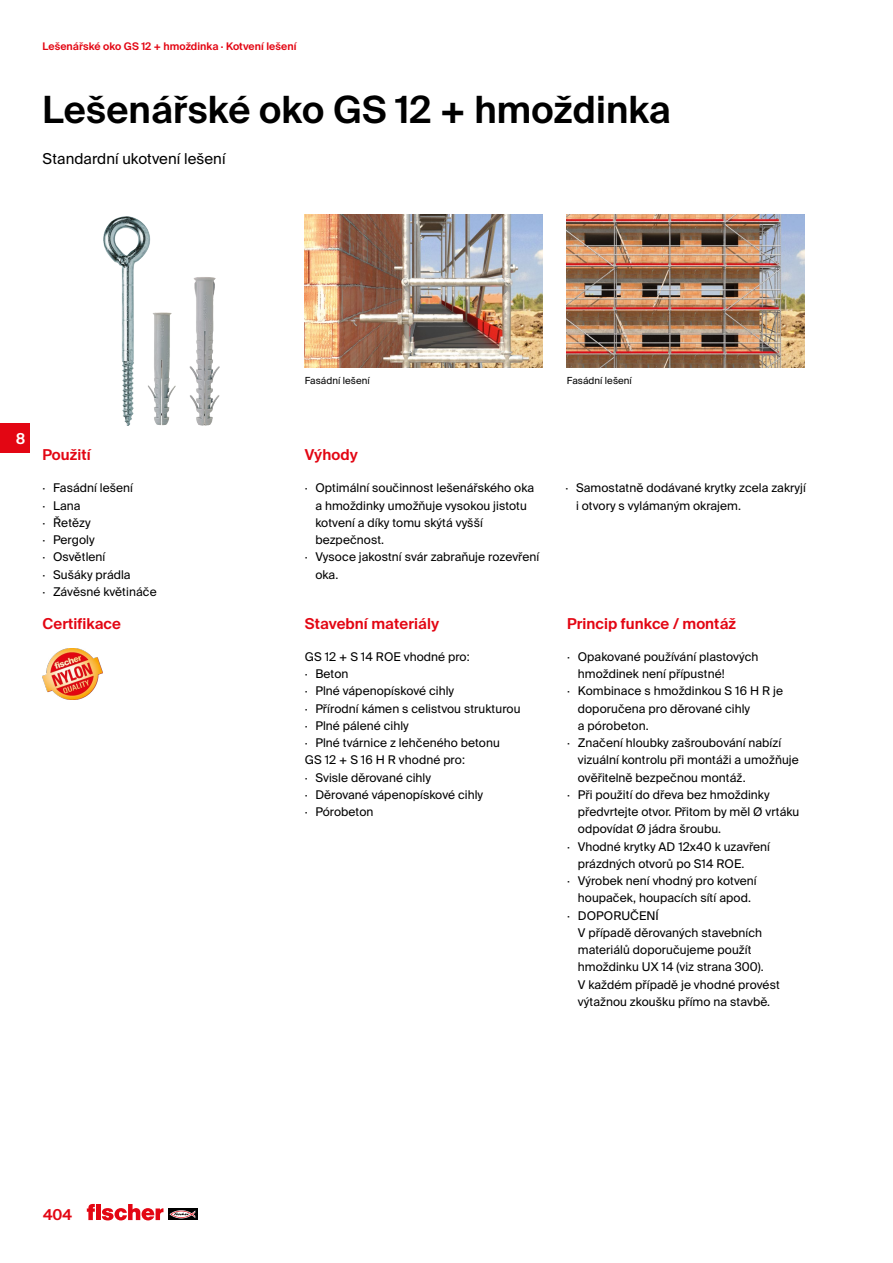
<style>
.page{position:relative;width:893px;height:1263px;background:#fff}
.page>*{position:absolute;margin:0;border:0;box-sizing:border-box;transform-origin:0 0}
.t1{font:600 37.5px "fischerstrong";letter-spacing:.005em;color:#000}
.t2{font:600 15px "fischerstrong";letter-spacing:.005em;color:#e30613}
.t3{font:15px "fischerstrong";letter-spacing:.005em;color:#000}
.t4{font:600 15px "fischerstrong";color:#fff}
.t5{font:12px/17.2px "fischerstrong";letter-spacing:.005em;color:#000}
.t6{font:600 10.5px "fischerstrong";letter-spacing:.005em;color:#e30613}
.t7{font:9.75px "fischerstrong";letter-spacing:.005em;color:#000}
</style>
<div class="page">
<svg style="left:168px;top:1208px;width:29px;height:12px"></svg>
<svg style="left:169px;top:1210px;width:26px;height:8px"></svg>
<svg style="left:87px;top:1204px;width:76px;height:16px"></svg>
<div style="left:0;top:423px;width:30px;height:30px;background:#e30613"></div>
<img style="left:305px;top:215px;width:237px;height:153px">
<img style="left:103px;top:216px;width:22px;height:206px">
<img style="left:567px;top:215px;width:238px;height:153px">
<img style="left:43px;top:648px;width:60px;height:51px">
<p class="t6" style="left:43px;top:41px;width:255px">Lešenářské oko GS 12 + hmoždinka · Kotvení lešení</p>
<h1 class="t1" style="left:43px;top:88px;width:630px">Lešenářské oko GS 12 + hmoždinka</h1>
<p class="t3" style="left:43px;top:150px;width:184px">Standardní ukotvení lešení</p>
<p class="t4" style="left:16px;top:430px;width:11px">8</p>
<p class="t2" style="left:43px;top:446px;width:50px">Použití</p>
<p class="t5" style="left:43px;top:479px;width:116px">· Fasádní lešení<br>· Lana<br>· Řetězy<br>· Pergoly<br>· Osvětlení<br>· Sušáky prádla<br>· Závěsné květináče</p>
<p class="t2" style="left:43px;top:615px;width:80px">Certifikace</p>
<p class="t2" style="left:43px;top:1206px;width:31px">404</p>
<p class="t7" style="left:305px;top:375px;width:66px">Fasádní lešení</p>
<p class="t7" style="left:567px;top:375px;width:66px">Fasádní lešení</p>
<p class="t2" style="left:305px;top:446px;width:55px">Výhody</p>
<p class="t5" style="left:305px;top:479px;width:231px">· Optimální součinnost lešenářského oka</p>
<p class="t5" style="left:315px;top:497px;width:213px">a hmoždinky umožňuje vysokou jistotu</p>
<p class="t5" style="left:315px;top:514px;width:169px">kotvení a díky tomu skýtá vyšší</p>
<p class="t5" style="left:315px;top:531px;width:70px">bezpečnost.</p>
<p class="t5" style="left:305px;top:548px;width:236px">· Vysoce jakostní svár zabraňuje rozevření</p>
<p class="t5" style="left:315px;top:566px;width:24px">oka.</p>
<p class="t2" style="left:305px;top:615px;width:136px">Stavební materiály</p>
<p class="t5" style="left:305px;top:648px;width:217px">GS 12 + S 14 ROE vhodné pro:<br>· Beton<br>· Plné vápenopískové cihly<br>· Přírodní kámen s celistvou strukturou · Plné pálené cihly<br>· Plné tvárnice z lehčeného betonu<br>GS 12 + S 16 H R vhodné pro:<br>· Svisle děrované cihly<br>· Děrované vápenopískové cihly<br>· Pórobeton</p>
<p class="t5" style="left:576px;top:479px;width:231px;text-indent:-11px">· Samostatně dodávané krytky zcela zakryjí i otvory s vylámaným okrajem.</p>
<p class="t2" style="left:567px;top:615px;width:170px">Princip funkce / montáž</p>
<p class="t5" style="left:567px;top:648px;width:193px">· Opakované používání plastových</p>
<p class="t5" style="left:578px;top:665px;width:148px">hmoždinek není přípustné!</p>
<p class="t5" style="left:567px;top:683px;width:217px">· Kombinace s hmoždinkou S 16 H R je</p>
<p class="t5" style="left:578px;top:700px;width:174px">doporučena pro děrované cihly</p>
<p class="t5" style="left:578px;top:717px;width:72px">a pórobeton.</p>
<p class="t5" style="left:567px;top:734px;width:215px">· Značení hloubky zašroubování nabízí</p>
<p class="t5" style="left:578px;top:752px;width:222px">vizuální kontrolu při montáži a umožňuje</p>
<p class="t5" style="left:578px;top:769px;width:169px">ověřitelně bezpečnou montáž.</p>
<p class="t5" style="left:567px;top:786px;width:204px">· Při použití do dřeva bez hmoždinky</p>
<p class="t5" style="left:578px;top:803px;width:223px">předvrtejte otvor. Přitom by měl Ø vrtáku</p>
<p class="t5" style="left:578px;top:821px;width:145px">odpovídat Ø jádra šroubu.</p>
<p class="t5" style="left:567px;top:838px;width:204px">· Vhodné krytky AD 12x40 k uzavření</p>
<p class="t5" style="left:578px;top:855px;width:168px">prázdných otvorů po S14 ROE.</p>
<p class="t5" style="left:567px;top:872px;width:191px">· Výrobek není vhodný pro kotvení</p>
<p class="t5" style="left:578px;top:890px;width:175px">houpaček, houpacích sítí apod.</p>
<p class="t5" style="left:567px;top:907px;width:93px">· DOPORUČENÍ</p>
<p class="t5" style="left:578px;top:924px;width:186px">V případě děrovaných stavebních</p>
<p class="t5" style="left:578px;top:941px;width:175px">materiálů doporučujeme použít</p>
<p class="t5" style="left:578px;top:959px;width:187px">hmoždinku UX 14 (viz strana 300).</p>
<p class="t5" style="left:578px;top:976px;width:203px">V každém případě je vhodné provést</p>
<p class="t5" style="left:578px;top:993px;width:194px">výtažnou zkoušku přímo na stavbě.</p>
</div>
